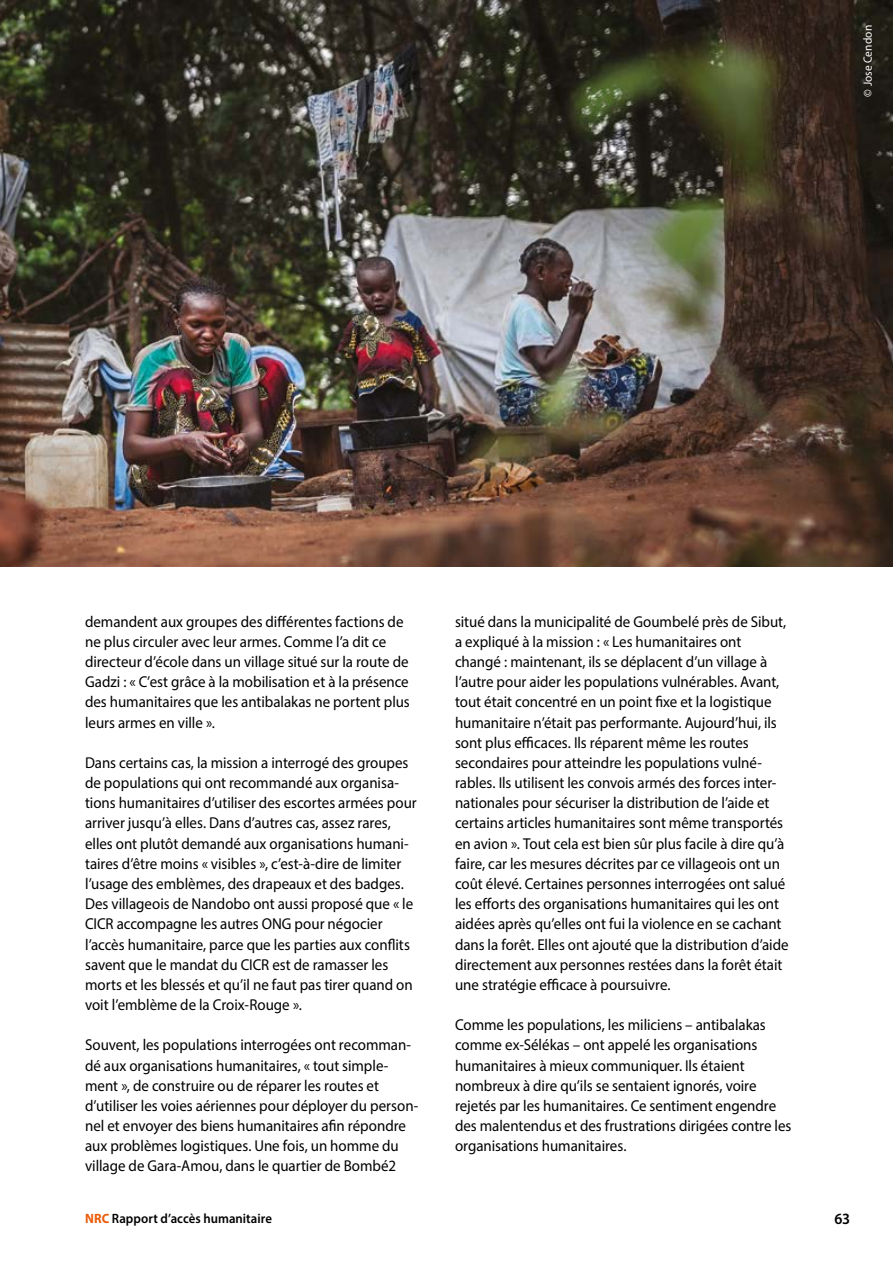
<style>
.page{position:relative;width:893px;height:1263px;background:#fff}
.page>*{position:absolute;margin:0;border:0;box-sizing:border-box;transform-origin:0 0}
.t1{font:15.75px/20.2px "Myriad Pro";letter-spacing:-.005em;color:#000;scale:.95 1}
.t2{font:600 15.75px "Myriad Pro";color:#000;scale:.95 1}
.t3{font:600 13.5px "Myriad Pro";letter-spacing:.005em;color:#000;scale:.95 1}
.t4{font:12px "Myriad Pro";letter-spacing:.01em;color:#fff;scale:.95 1}
.s1{font-weight:700;color:#eb5d0b}
</style>
<div class="page">
<img style="left:0;top:0;width:893px;height:566px">
<p class="t4" style="left:860px;top:96px;width:77px;rotate:-90deg">© Jose Cendon</p>
<p class="t1" style="left:85px;top:611px;width:343px">demandent aux groupes des différentes factions de ne plus circuler avec leur armes. Comme l’a dit ce directeur d’école dans un village situé sur la route de Gadzi : « C’est grâce à la mobilisation et à la présence des humanitaires que les antibalakas ne portent plus leurs armes en ville ».</p>
<p class="t1" style="left:85px;top:752px;width:351px">Dans certains cas, la mission a interrogé des groupes de populations qui ont recommandé aux organisa&shy;tions humanitaires d’utiliser des escortes armées pour arriver jusqu’à elles. Dans d’autres cas, assez rares, elles ont plutôt demandé aux organisations humani&shy;taires d’être moins « visibles », c’est-à-dire de limiter l’usage des emblèmes, des drapeaux et des badges.<br>Des villageois de Nandobo ont aussi proposé que « le CICR accompagne les autres ONG pour négocier l’accès humanitaire, parce que les parties aux conflits savent que le mandat du CICR est de ramasser les morts et les blessés et qu’il ne faut pas tirer quand on voit l’emblème de la Croix-Rouge ».</p>
<p class="t1" style="left:85px;top:1035px;width:353px">Souvent, les populations interrogées ont recomman&shy;dé aux organisations humanitaires, « tout simple&shy;ment », de construire ou de réparer les routes et d’utiliser les voies aériennes pour déployer du person&shy;nel et envoyer des biens humanitaires afin répondre aux problèmes logistiques. Une fois, un homme du village de Gara-Amou, dans le quartier de Bombé2</p>
<p class="t1" style="left:455px;top:611px;width:353px">situé dans la municipalité de Goumbelé près de Sibut, a expliqué à la mission : « Les humanitaires ont changé : maintenant, ils se déplacent d’un village à l’autre pour aider les populations vulnérables. Avant, tout était concentré en un point fixe et la logistique humanitaire n’était pas performante. Aujourd’hui, ils sont plus efficaces. Ils réparent même les routes secondaires pour atteindre les populations vulné&shy;rables. Ils utilisent les convois armés des forces inter&shy;nationales pour sécuriser la distribution de l’aide et certains articles humanitaires sont même transportés en avion ». Tout cela est bien sûr plus facile à dire qu’à faire, car les mesures décrites par ce villageois ont un coût élevé. Certaines personnes interrogées ont salué les efforts des organisations humanitaires qui les ont aidées après qu’elles ont fui la violence en se cachant dans la forêt. Elles ont ajouté que la distribution d’aide directement aux personnes restées dans la forêt était une stratégie efficace à poursuivre.</p>
<p class="t1" style="left:455px;top:1014px;width:356px">Comme les populations, les miliciens – antibalakas comme ex-Sélékas – ont appelé les organisations humanitaires à mieux communiquer. Ils étaient nombreux à dire qu’ils se sentaient ignorés, voire rejetés par les humanitaires. Ce sentiment engendre des malentendus et des frustrations dirigées contre les organisations humanitaires.</p>
<p class="t3" style="left:85px;top:1210px;width:198px"><span class="s1">NRC</span> Rapport d’accès humanitaire</p>
<p class="t2" style="left:834px;top:1209px;width:18px">63</p>
</div>
